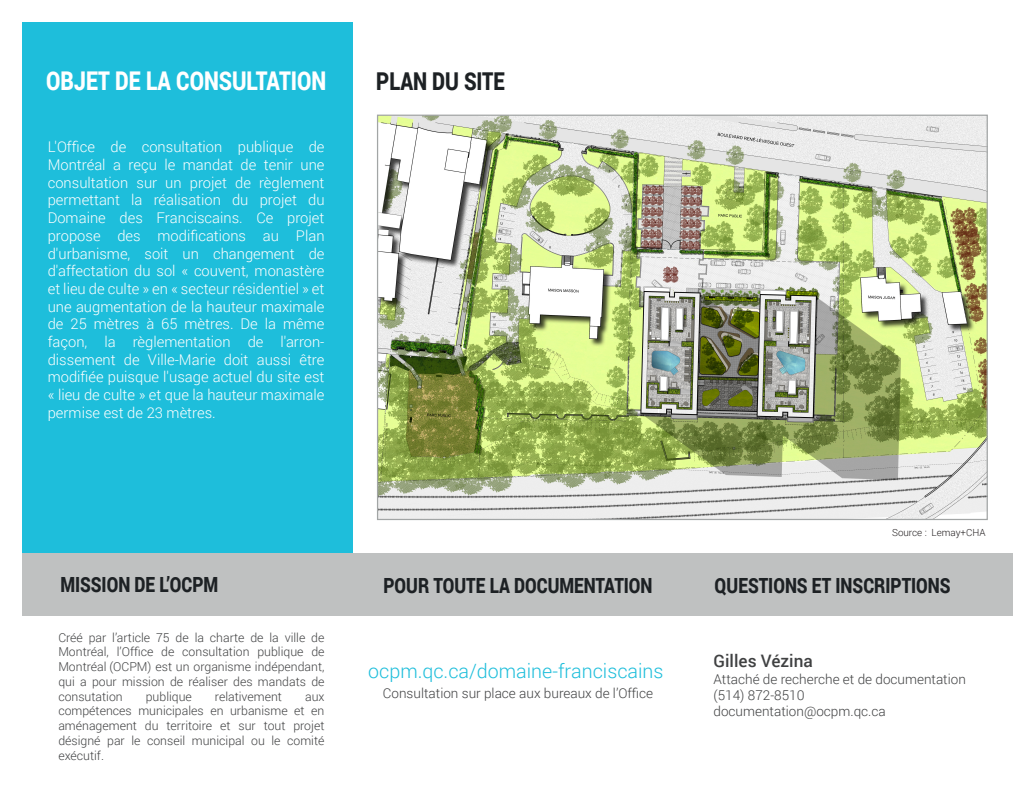
<style>
.page{position:relative;width:1035px;height:810px;background:#fff}
.page>*{position:absolute;margin:0;border:0;box-sizing:border-box;transform-origin:0 0}
.t1{font:900 25.88px "Roboto";color:#fff;scale:.81 1}
.t2{font:900 24.62px "Roboto";color:#1d2124;scale:.81 1}
.t3{font:900 20.88px "Roboto";color:#1d2124;scale:.81 1}
.t4{font:300 19.62px "Roboto";color:#1ebedb}
.t5{font:500 17.25px "Roboto";color:#404142}
.t6{font:300 14.75px/17.8px "Roboto";color:#fff;text-align:justify}
.t7{font:300 13.5px/16.2px "Roboto";color:#404142}
.t8{font:300 12.25px/14.8px "Roboto";color:#404142;text-align:justify}
.t9{font:300 9.88px "Roboto";color:#231f20}
.s1{color:#fff}
</style>
<div class="page">
<div style="left:22px;top:23px;width:330px;height:545px;background:#1ebedb"></div>
<div style="left:22px;top:553px;width:990px;height:63px;background:#bfc1c1"></div>
<img style="left:379px;top:117px;width:607px;height:401px">
<h1 class="t1" style="left:46px;top:63px;width:347px">OBJET DE LA CONSULTATION</h1>
<p class="t6" style="left:48px;top:138px;width:278px">L'Office de consultation publique de Montréal a reçu le mandat de tenir une consultation sur un projet de règlement permettant la réalisation du projet du Domaine des Franciscains. Ce projet propose des modifications au Plan d'urbanisme, soit un changement de d'affectation du sol « couvent, monastère et lieu de culte » en « secteur résidentiel » et une augmentation de la hauteur maximale de 25 mètres à 65 mètres. De la même façon, la règlementation de l'arron&shy;dissement de Ville-Marie doit aussi être modifiée puisque l'usage actuel du site est « lieu de culte » et que la hauteur maximale permise est de 23 mètres.</p>
<h2 class="t2" style="left:376px;top:64px;width:160px">PLAN DU SITE</h2>
<p class="t9" style="left:892px;top:526px;width:95px">Source : Lemay+CHA</p>
<h3 class="t3" style="left:60px;top:570px;width:197px">MISSION DE L’OCPM</h3>
<h3 class="t3" style="left:384px;top:571px;width:334px">POUR TOUTE LA DOCUMENTATION</h3>
<h3 class="t3" style="left:715px;top:571px;width:293px">QUESTIONS ET INSCRIPTIONS</h3>
<p class="t8" style="left:58px;top:629px;width:268px">Créé par l’article 75 de la charte de la ville de Montréal, l’Office de consultation publique de Montréal<span class="s1">i</span>(OCPM) est un organisme indépendant, qui a pour mission de réaliser des mandats de consutation</p>
<p class="t5" style="left:714px;top:649px;width:101px">Gilles Vézina</p>
<p class="t7" style="left:714px;top:670px;width:254px">Attaché de recherche et de documentation (514) 872-8510 documentation@ocpm.qc.ca</p>
<h3 class="t4" style="left:368px;top:657px;width:297px">ocpm.qc.ca/domaine-franciscains</h3>
<p class="t7" style="left:383px;top:685px;width:272px">Consultation sur place aux bureaux de l’Office</p>
<p class="t8" style="left:146px;top:688px;width:48px">publique</p>
<p class="t8" style="left:215px;top:688px;width:69px">relativement</p>
<p class="t8" style="left:58px;top:688px;width:268px;text-indent:247px">aux compétences municipales en urbanisme et en aménagement du territoire et sur tout projet désigné par le conseil municipal ou le comité exécutif.</p>
</div>
